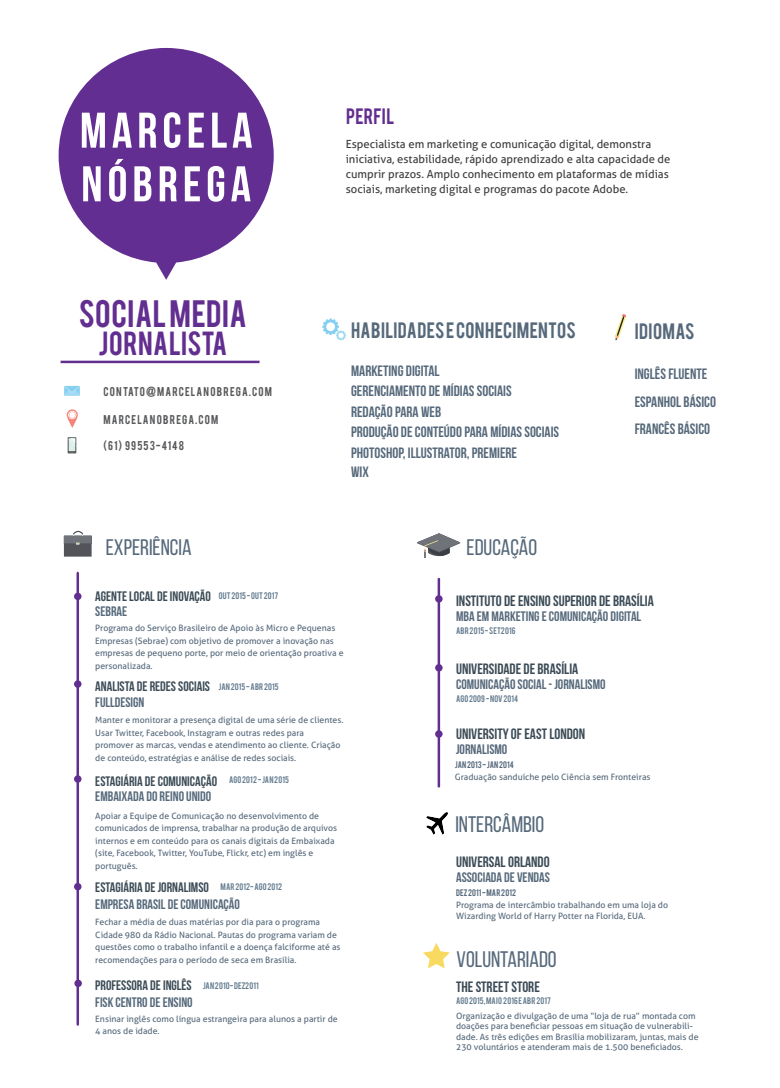
<style>
.page{position:relative;width:780px;height:1088px;background:#fff}
.page>*{position:absolute;margin:0;border:0;box-sizing:border-box;transform-origin:0 0}
.t1{font:700 50px/53.6px "Bebas Neue";letter-spacing:.1em;color:#fff}
.t2{font:30px "Bebas";letter-spacing:.02em;color:#622e8f}
.t3{font:26.25px "Bebas";letter-spacing:.02em;color:#622e8f}
.t4{font:22.5px "Bebas Neue";color:#56697b}
.t5{font:17.5px "Bebas";letter-spacing:.02em;color:#56697b}
.t6{font:17.5px "Bebas";letter-spacing:.015em;color:#622e8f}
.t7{font:15px/27.5px "Bebas Neue";color:#56697b}
.t8{font:15px "Bebas Neue";color:#3b4b56}
.t9{font:13.75px "Bebas Neue";color:#56697b}
.t10{font:13.75px "Bebas Neue";color:#3b4b56}
.t11{font:11.25px/15px "Aller";color:#3e3e3f}
.t12{font:10px "Bebas";letter-spacing:.115em;color:#57585a}
.t13{font:8.75px/12.5px "Aller";color:#56697b}
.t14{font:8.75px/10.5px "Aller";color:#576a7b}
.t15{font:7.5px "Bebas";letter-spacing:.02em;color:#667e91}
.t16{font:7.5px "Bebas";letter-spacing:.015em;color:#56697b}
</style>
<div class="page">
<img style="left:426px;top:812px;width:22px;height:23px">
<svg style="left:322px;top:318px;width:24px;height:22px"></svg>
<svg style="left:615px;top:314px;width:11px;height:26px"></svg>
<svg style="left:59px;top:48px;width:215px;height:232px;fill:#632e91"></svg>
<svg style="left:64px;top:386px;width:16px;height:9px"></svg>
<svg style="left:67px;top:409px;width:11px;height:19px"></svg>
<svg style="left:68px;top:437px;width:8px;height:16px"></svg>
<svg style="left:69px;top:438px;width:6px;height:15px"></svg>
<hr style="left:61px;top:361px;width:198px;height:2px;background:#622e8f">
<svg style="left:76px;top:572px;width:3px;height:454px"></svg>
<div style="left:74px;top:593px;width:7px;height:7px;background:#622e8f;border-radius:50%"></div>
<div style="left:74px;top:680px;width:7px;height:8px;background:#622e8f;border-radius:50%"></div>
<div style="left:74px;top:775px;width:7px;height:8px;background:#622e8f;border-radius:50%"></div>
<div style="left:74px;top:883px;width:7px;height:7px;background:#622e8f;border-radius:50%"></div>
<div style="left:74px;top:979px;width:8px;height:8px;background:#622e8f;border-radius:50%"></div>
<div style="left:64px;top:536px;width:28px;height:21px;background:#52545a"></div>
<div style="left:64px;top:536px;width:28px;height:8px;background:#70747a"></div>
<svg style="left:73px;top:531px;width:10px;height:5px"></svg>
<svg style="left:423px;top:943px;width:26px;height:25px"></svg>
<svg style="left:417px;top:533px;width:43px;height:25px"></svg>
<hr style="left:437px;top:578px;width:3px;height:209px;background:#622e8f">
<div style="left:435px;top:595px;width:7px;height:8px;background:#622e8f;border-radius:50%"></div>
<div style="left:435px;top:664px;width:7px;height:7px;background:#622e8f;border-radius:50%"></div>
<div style="left:435px;top:730px;width:7px;height:8px;background:#622e8f;border-radius:50%"></div>
<h1 class="t1" style="left:80px;top:103px;width:174px">MARCELA<br>NÓBREGA</h1>
<h3 class="t6" style="left:346px;top:103px;width:50px">PERFIL</h3>
<p class="t11" style="left:346px;top:136px;width:326px">Especialista em marketing e comunicação digital, demonstra iniciativa, estabilidade, rápido aprendizado e alta capacidade de cumprir prazos. Amplo conhecimento em plataformas de mídias sociais, marketing digital e programas do pacote Adobe.</p>
<h2 class="t2" style="left:79px;top:292px;width:170px">SOCIAL MEDIA</h2>
<h3 class="t3" style="left:98px;top:324px;width:131px">JORNALISTA</h3>
<p class="t12" style="left:103px;top:385px;width:170px">CONTATO@MARCELANOBREGA.COM</p>
<p class="t12" style="left:103px;top:412px;width:116px">MARCELANOBREGA.COM</p>
<p class="t12" style="left:103px;top:438px;width:82px">(61) 99553-4148</p>
<h3 class="t5" style="left:351px;top:317px;width:226px">HABILIDADES E CONHECIMENTOS</h3>
<h3 class="t7" style="left:351px;top:357px;width:90px">MARKETING DIGITAL</h3>
<h3 class="t7" style="left:351px;top:381px;width:209px;line-height:20.5px">GERENCIAMENTO DE MÍDIAS SOCIAIS<br>REDAÇÃO PARA WEB<br>PRODUÇÃO DE CONTEÚDO PARA MÍDIAS SOCIAIS</h3>
<h3 class="t7" style="left:351px;top:443px;width:167px;line-height:19.1px">PHOTOSHOP, ILLUSTRATOR, PREMIERE<br>WIX</h3>
<h3 class="t5" style="left:634px;top:318px;width:61px">IDIOMAS</h3>
<h3 class="t7" style="left:634px;top:360px;width:83px">INGLÊS FLUENTE<br>ESPANHOL BÁSICO<br>FRANCÊS BÁSICO</h3>
<h3 class="t4" style="left:106px;top:535px;width:87px">EXPERIÊNCIA</h3>
<h3 class="t10" style="left:95px;top:588px;width:117px">AGENTE LOCAL DE INOVAÇÃO</h3>
<h3 class="t9" style="left:95px;top:604px;width:33px">SEBRAE</h3>
<p class="t15" style="left:219px;top:590px;width:61px">OUT 2015 - OUT 2017</p>
<p class="t13" style="left:95px;top:622px;width:250px">Programa do Serviço Brasileiro de Apoio às Micro e Pequenas Empresas (Sebrae) com objetivo de promover a inovação nas empresas de pequeno porte, por meio de orientação proativa e personalizada.</p>
<h3 class="t10" style="left:95px;top:679px;width:116px">ANALISTA DE REDES SOCIAIS</h3>
<h3 class="t9" style="left:95px;top:695px;width:51px">FULLDESIGN</h3>
<p class="t15" style="left:218px;top:681px;width:62px">JAN 2015 - ABR 2015</p>
<p class="t13" style="left:95px;top:714px;width:250px">Manter e monitorar a presença digital de uma série de clientes.<br>Usar Twitter, Facebook, Instagram e outras redes para promover as marcas, vendas e atendimento ao cliente. Criação de conteúdo, estratégias e análise de redes sociais.</p>
<h3 class="t10" style="left:95px;top:773px;width:123px">ESTAGIÁRIA DE COMUNICAÇÃO</h3>
<h3 class="t9" style="left:95px;top:789px;width:117px">EMBAIXADA DO REINO UNIDO</h3>
<p class="t15" style="left:229px;top:775px;width:61px">AGO 2012 - JAN 2015</p>
<p class="t13" style="left:95px;top:809px;width:243px">Apoiar a Equipe de Comunicação no desenvolvimento de comunicados de imprensa, trabalhar na produção de arquivos internos e em conteúdo para os canais digitais da Embaixada (site, Facebook, Twitter, YouTube, Flickr, etc) em inglês e português.</p>
<h3 class="t10" style="left:95px;top:880px;width:115px">ESTAGIÁRIA DE JORNALIMSO</h3>
<h3 class="t9" style="left:95px;top:897px;width:146px">EMPRESA BRASIL DE COMUNICAÇÃO</h3>
<p class="t15" style="left:220px;top:881px;width:63px">MAR 2012- AGO 2012</p>
<p class="t13" style="left:95px;top:916px;width:247px">Fechar a média de duas matérias por dia para o programa Cidade 980 da Rádio Nacional. Pautas do programa variam de questões como o trabalho infantil e a doença falciforme até as recomendações para o período de seca em Brasília.</p>
<h3 class="t10" style="left:95px;top:977px;width:98px">PROFESSORA DE INGLÊS</h3>
<p class="t15" style="left:203px;top:980px;width:57px">JAN 2010- DEZ2011</p>
<p class="t13" style="left:95px;top:1012px;width:244px">Ensinar inglês como língua estrangeira para alunos a partir de<br>4 anos de idade.</p>
<h3 class="t9" style="left:95px;top:994px;width:99px">FISK CENTRO DE ENSINO</h3>
<h3 class="t4" style="left:466px;top:534px;width:72px">EDUCAÇÃO</h3>
<h3 class="t8" style="left:456px;top:592px;width:199px">INSTITUTO DE ENSINO SUPERIOR DE BRASÍLIA</h3>
<h3 class="t9" style="left:456px;top:609px;width:187px">MBA EM MARKETING E COMUNICAÇÃO DIGITAL</h3>
<p class="t15" style="left:456px;top:625px;width:61px">ABR 2015 - SET2016</p>
<h3 class="t8" style="left:456px;top:660px;width:124px">UNIVERSIDADE DE BRASÍLIA</h3>
<p class="t15" style="left:456px;top:693px;width:64px">AGO 2009 - NOV 2014</p>
<h3 class="t9" style="left:456px;top:676px;width:151px">COMUNICAÇÃO SOCIAL - JORNALISMO</h3>
<h3 class="t8" style="left:456px;top:726px;width:131px">UNIVERSITY OF EAST LONDON</h3>
<p class="t16" style="left:455px;top:759px;width:61px">JAN 2013 - JAN 2014</p>
<p class="t14" style="left:455px;top:772px;width:197px">Graduação sanduíche pelo Ciência sem Fronteiras</p>
<h3 class="t9" style="left:456px;top:742px;width:53px">JORNALISMO</h3>
<h3 class="t4" style="left:455px;top:812px;width:90px">INTERCÂMBIO</h3>
<h3 class="t8" style="left:456px;top:854px;width:95px">UNIVERSAL ORLANDO</h3>
<p class="t16" style="left:456px;top:887px;width:61px">DEZ 2011 - MAR 2012</p>
<p class="t14" style="left:456px;top:899px;width:213px">Programa de intercâmbio trabalhando em uma loja do<br>Wizarding World of Harry Potter na Florida, EUA.</p>
<h3 class="t9" style="left:456px;top:870px;width:95px">ASSOCIADA DE VENDAS</h3>
<h3 class="t4" style="left:456px;top:947px;width:102px">VOLUNTARIADO</h3>
<h3 class="t8" style="left:456px;top:978px;width:85px">THE STREET STORE</h3>
<p class="t15" style="left:456px;top:995px;width:96px">AGO 2015, MAIO 2016 E ABR 2017</p>
<p class="t13" style="left:456px;top:1010px;width:244px;line-height:10.5px">Organização e divulgação de uma “loja de rua” montada com doações para beneficiar pessoas em situação de vulnerabili&shy;dade. As três edições em Brasília mobilizaram, juntas, mais de 230 voluntários e atenderam mais de 1.500 beneficiados.</p>
</div>
